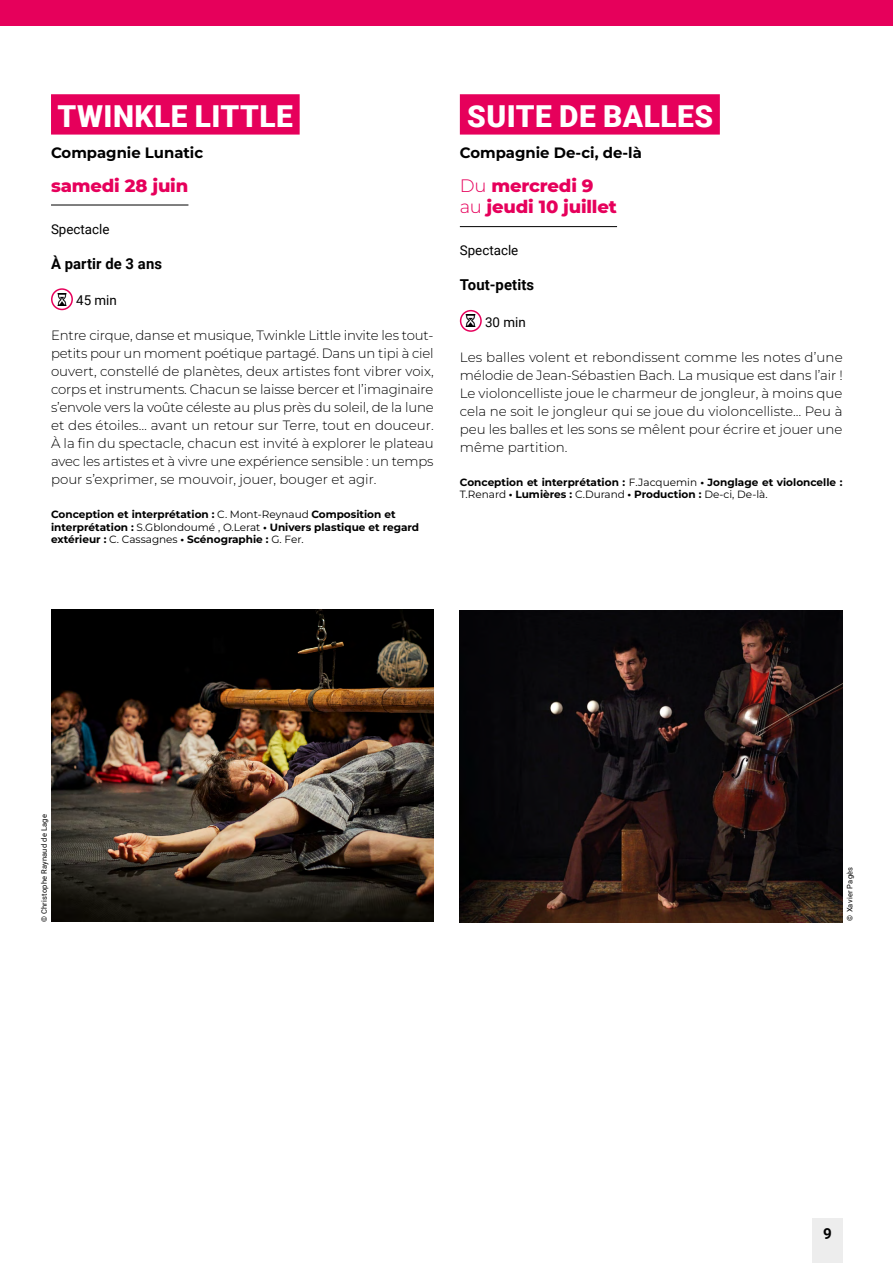
<style>
.page{position:relative;width:893px;height:1263px;background:#fff}
.page>*{position:absolute;margin:0;border:0;box-sizing:border-box;transform-origin:0 0}
.t1{font:900 30.3px "Roboto";letter-spacing:.015em;color:#fff}
.t2{font:800 18px/21.6px "Montserrat";letter-spacing:-.01em;color:#e6005b}
.t3{font:700 15.15px "Roboto";color:#000}
.t4{font:700 15px "Montserrat";color:#000}
.t5{font:700 15px "Roboto";letter-spacing:.01em;color:#000}
.t6{font:300 13.5px/18px "Montserrat";color:#000;text-align:justify}
.t7{font:13.5px "Roboto";color:#000}
.t8{font:700 10.5px/12.8px "Montserrat";color:#000}
.t9{font:7.5px "Roboto";letter-spacing:.025em;color:#000}
.s1{font-weight:400}
.s2{font-weight:300}
</style>
<div class="page">
<div style="left:812px;top:1218px;width:31px;height:45px;background:#ededed"></div>
<div style="left:0;top:0;width:893px;height:26px;background:#e6005b"></div>
<div style="left:51px;top:94px;width:249px;height:41px;background:#e6005b"></div>
<hr style="left:51px;top:205px;width:137px;height:1px;background:#000">
<svg style="left:52px;top:289px;width:20px;height:20px"></svg>
<svg style="left:56px;top:293px;width:12px;height:12px"></svg>
<div style="left:51px;top:288px;width:22px;height:22px;border:2px solid #e6005b;border-radius:50%"></div>
<div style="left:460px;top:94px;width:260px;height:41px;background:#e6005b"></div>
<hr style="left:460px;top:226px;width:157px;height:1px;background:#000">
<svg style="left:461px;top:311px;width:20px;height:20px"></svg>
<svg style="left:465px;top:315px;width:12px;height:12px"></svg>
<div style="left:460px;top:310px;width:22px;height:22px;border:2px solid #e6005b;border-radius:50%"></div>
<img style="left:460px;top:610px;width:383px;height:312px">
<img style="left:51px;top:609px;width:383px;height:312px">
<h1 class="t1" style="left:58px;top:94px;width:237px">TWINKLE LITTLE</h1>
<p class="t4" style="left:51px;top:142px;width:154px">Compagnie Lunatic</p>
<h2 class="t2" style="left:51px;top:174px;width:139px">samedi 28 juin</h2>
<p class="t7" style="left:51px;top:219px;width:60px">Spectacle</p>
<p class="t5" style="left:51px;top:253px;width:113px">À partir de 3 ans</p>
<p class="t7" style="left:76px;top:291px;width:42px">45 min</p>
<p class="t6" style="left:51px;top:326px;width:384px">Entre cirque, danse et musique, Twinkle Little invite les tout&shy;petits pour un moment poétique partagé. Dans un tipi à ciel ouvert, constellé de planètes, deux artistes font vibrer voix, corps et instruments. Chacun se laisse bercer et l’imaginaire s’envole vers la voûte céleste au plus près du soleil, de la lune et des étoiles… avant un retour sur Terre, tout en douceur.<br>À la fin du spectacle, chacun est invité à explorer le plateau avec les artistes et à vivre une expérience sensible : un temps pour s’exprimer, se mouvoir, jouer, bouger et agir.</p>
<p class="t8" style="left:51px;top:508px;width:370px">Conception et interprétation : <span class="s1">C. Mont-Reynaud</span> Composition et interprétation : <span class="s1">S.Gblondoumé , O.Lerat</span> • Univers plastique et regard extérieur : <span class="s1">C. Cassagnes</span> • Scénographie : <span class="s1">G. Fer.</span></p>
<h1 class="t1" style="left:467px;top:94px;width:247px">SUITE DE BALLES</h1>
<p class="t4" style="left:460px;top:142px;width:184px">Compagnie De-ci, de-là</p>
<h2 class="t2" style="left:460px;top:174px;width:158px"><span class="s2">Du</span> mercredi 9 <span class="s2">au</span> jeudi 10 juillet</h2>
<p class="t7" style="left:460px;top:241px;width:60px">Spectacle</p>
<p class="t5" style="left:460px;top:274px;width:76px">Tout-petits</p>
<p class="t7" style="left:485px;top:312px;width:42px">30 min</p>
<p class="t6" style="left:460px;top:347px;width:384px">Les balles volent et rebondissent comme les notes d’une mélodie de Jean-Sébastien Bach. La musique est dans l’air !<br>Le violoncelliste joue le charmeur de jongleur, à moins que cela ne soit le jongleur qui se joue du violoncelliste… Peu à peu les balles et les sons se mêlent pour écrire et jouer une même partition.</p>
<p class="t8" style="left:460px;top:475px;width:384px">Conception et interprétation : <span class="s1">F.Jacquemin</span> • Jonglage et violoncelle :<br><span class="s1">T.Renard</span> • Lumières : <span class="s1">C.Durand</span> • Production : <span class="s1">De-ci, De-là.</span></p>
<p class="t9" style="left:39px;top:922px;width:109px;rotate:-90deg">© Christophe Raynaud de Lage</p>
<p class="t9" style="left:844px;top:920px;width:55px;rotate:-90deg">© Xavier Pagès</p>
<p class="t3" style="left:823px;top:1223px;width:10px">9</p>
</div>
